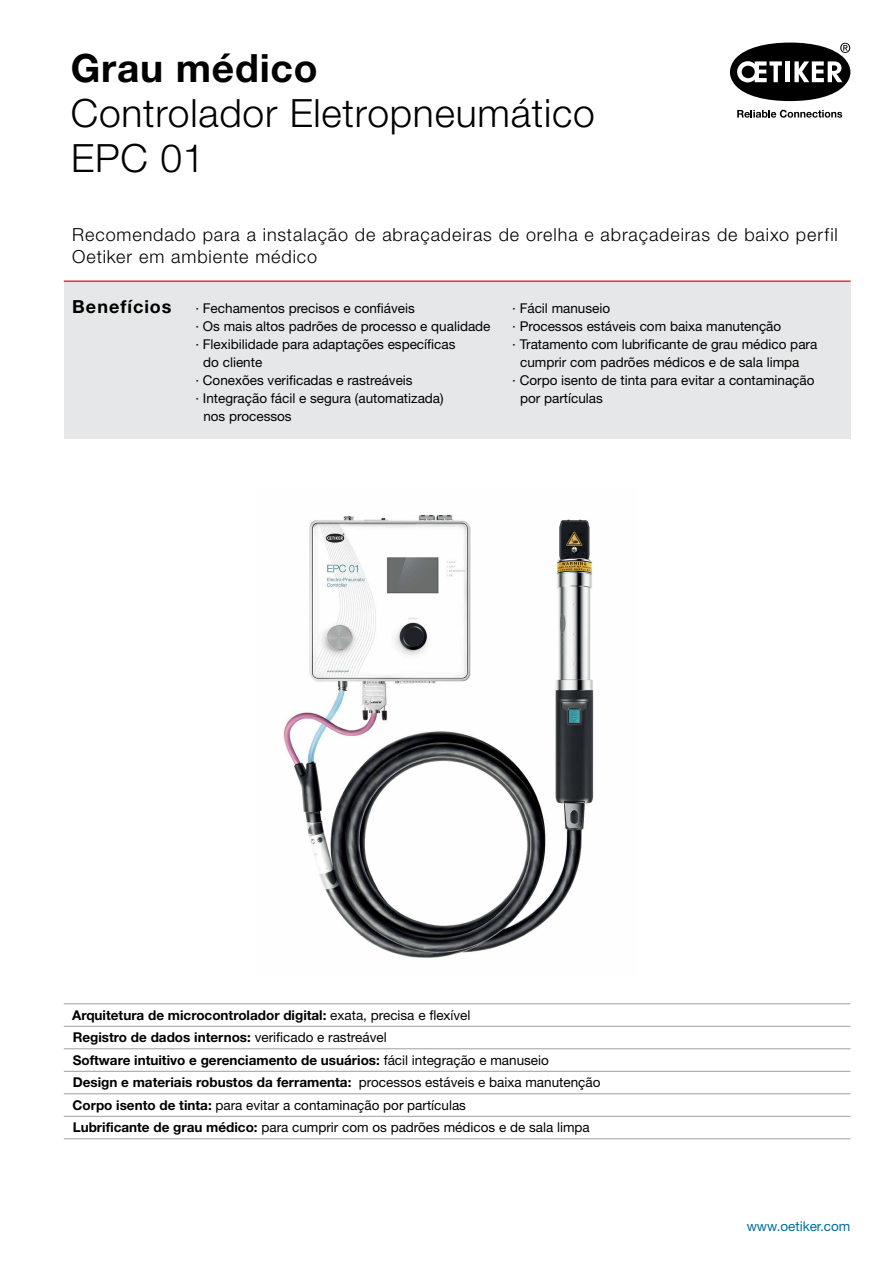
<style>
.page{position:relative;width:893px;height:1263px;background:#fff}
.page>*{position:absolute;margin:0;border:0;box-sizing:border-box;transform-origin:0 0}
.t1{font:300 39px/45px "Helvetica Neue LT Pro";letter-spacing:.02em;color:#000}
.t2{font:700 39px "Helvetica Neue LT Pro";letter-spacing:.02em;color:#000}
.t3{font:300 18px/21.6px "Helvetica Neue LT Pro";letter-spacing:.05em;color:#000}
.t4{font:700 18px "Helvetica Neue LT Pro";letter-spacing:.055em;color:#000}
.t5{font:13.5px "Helvetica Neue LT Pro";color:#000}
.t6{font:700 13.5px/22.5px "Helvetica Neue LT Pro";color:#000}
.t7{font:13.5px "Helvetica Neue LT Pro";color:#006f9a}
.s1{font-weight:400}
</style>
<div class="page">
<svg style="left:730px;top:43px;width:120px;height:58px"></svg>
<svg style="left:737px;top:110px;width:105px;height:8px"></svg>
<div style="left:64px;top:280px;width:786px;height:159px;background:#e6e7e8"></div>
<hr style="left:64px;top:280px;width:786px;height:2px;background:#dc4133">
<hr style="left:64px;top:1003px;width:786px;height:1px;background:#9d9fa2">
<hr style="left:64px;top:1026px;width:786px;height:1px;background:#9d9fa2">
<hr style="left:64px;top:1048px;width:786px;height:1px;background:#9d9fa2">
<hr style="left:64px;top:1071px;width:786px;height:1px;background:#9d9fa2">
<hr style="left:64px;top:1093px;width:786px;height:1px;background:#9d9fa2">
<hr style="left:64px;top:1116px;width:786px;height:1px;background:#9d9fa2">
<hr style="left:64px;top:1138px;width:786px;height:1px;background:#9d9fa2">
<img style="left:283px;top:515px;width:311px;height:443px">
<h1 class="t2" style="left:71px;top:44px;width:248px">Grau médico</h1>
<h1 class="t1" style="left:71px;top:90px;width:525px">Controlador Eletropneumático<br>EPC 01</h1>
<h2 class="t3" style="left:72px;top:223px;width:767px">Recomendado para a instalação de abraçadeiras de orelha e abraçadeiras de baixo perfil<br>Oetiker em ambiente médico</h2>
<p class="t5" style="left:195px;top:299px;width:221px">· Fechamentos precisos e confiáveis</p>
<p class="t5" style="left:195px;top:317px;width:297px">· Os mais altos padrões de processo e qualidade</p>
<p class="t5" style="left:195px;top:335px;width:262px">· Flexibilidade para adaptações específicas</p>
<p class="t5" style="left:203px;top:353px;width:61px">do cliente</p>
<p class="t5" style="left:195px;top:371px;width:219px">· Conexões verificadas e rastreáveis</p>
<p class="t5" style="left:195px;top:389px;width:250px">· Integração fácil e segura (automatizada)</p>
<p class="t5" style="left:203px;top:407px;width:90px">nos processos</p>
<h2 class="t4" style="left:72px;top:295px;width:101px">Benefícios</h2>
<p class="t5" style="left:512px;top:299px;width:100px">· Fácil manuseio</p>
<p class="t5" style="left:512px;top:317px;width:271px">· Processos estáveis com baixa manutenção</p>
<p class="t5" style="left:512px;top:335px;width:307px">· Tratamento com lubrificante de grau médico para</p>
<p class="t5" style="left:520px;top:353px;width:281px">cumprir com padrões médicos e de sala limpa</p>
<p class="t5" style="left:512px;top:371px;width:304px">· Corpo isento de tinta para evitar a contaminação</p>
<p class="t5" style="left:520px;top:389px;width:84px">por partículas</p>
<p class="t6" style="left:72px;top:1003px;width:530px">Arquitetura de microcontrolador digital: <span class="s1">exata, precisa e flexível<br></span>Registro de dados internos: <span class="s1">verificado e rastreável<br></span>Software intuitivo e gerenciamento de usuários: <span class="s1">fácil integração e manuseio<br></span>Design e materiais robustos da ferramenta: <span class="s1">processos estáveis e baixa manutenção </span>Corpo isento de tinta: <span class="s1">para evitar a contaminação por partículas<br></span>Lubrificante de grau médico: <span class="s1">para cumprir com os padrões médicos e de sala limpa</span></p>
<p class="t7" style="left:747px;top:1217px;width:105px">www.oetiker.com</p>
</div>
